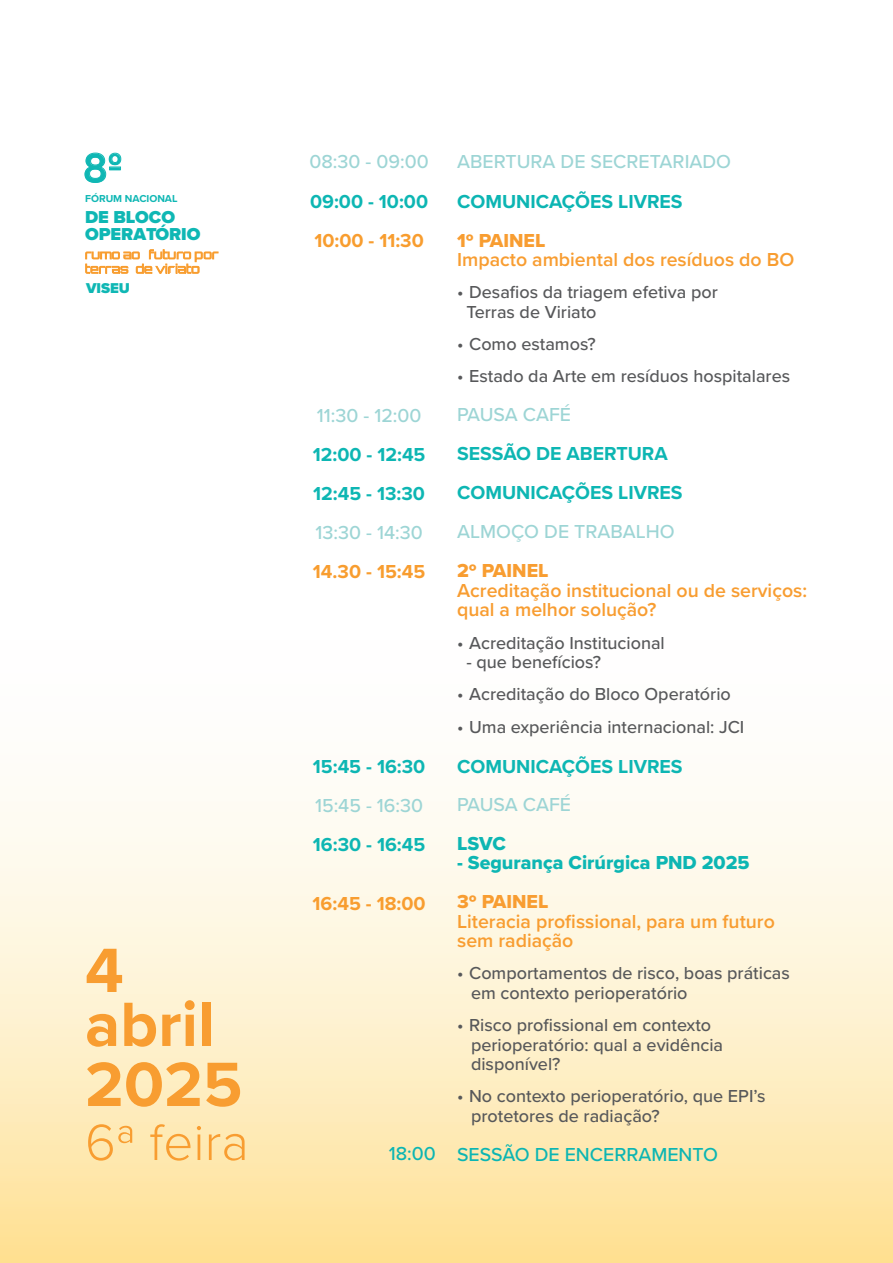
<style>
.page{position:relative;width:893px;height:1263px;background:#fff}
.page>*{position:absolute;margin:0;border:0;box-sizing:border-box;transform-origin:0 0}
.t1{font:700 64.8px/54px "Proxima Nova";color:#f89d31}
.t2{font:300 52.8px "Proxima Nova";color:#f89d31}
.t3{font:700 44.55px "Anonymous Pro";color:#0fb7b4}
.t4{font:600 19.5px/19.5px "Proxima Nova";color:#f89d31}
.t5{font:700 19.5px/39px "Proxima Nova";color:#0db6b3}
.t6{font:500 19.5px "Proxima Nova";color:#9dd5d5}
.t7{font:700 19.5px "Proxima Nova";color:#f89d2f}
.t8{font:19.5px "Proxima Nova Extrabld";color:#0db6b3}
.t9{font:500 19.5px "Proxima Nova";color:#0cb5b3}
.t10{font:19.5px "Proxima Nova Extrabld";color:#f89d31}
.t11{font:700 19.5px "Proxima Nova";color:#0cb5b3}
.t12{font:500 18px/19.5px "Proxima Nova";color:#57585a}
.t13{font:900 17.85px/17px "Proxima Nova";color:#0fb7b4}
.t14{font:900 14.7px "Proxima Nova";color:#0fb7b4}
.t15{font:300 12px/14.4px "Orbitron";letter-spacing:.01em;color:#f89d2f}
.t16{font:700 10.5px "Proxima Nova";color:#0fb7b4}
</style>
<div class="page">
<h3 class="t3" style="left:85px;top:142px;width:42px">8<sup>º</sup></h3>
<p class="t16" style="left:85px;top:191px;width:94px">FÓRUM NACIONAL</p>
<p class="t13" style="left:85px;top:209px;width:117px">DE BLOCO<br>OPERATÓRIO</p>
<p class="t15" style="left:85px;top:247px;width:135px">rumo ao futuro por terras de viriato</p>
<p class="t14" style="left:86px;top:278px;width:45px">VISEU</p>
<h1 class="t1" style="left:85px;top:942px;width:131px">4 abril</h1>
<h1 class="t1" style="left:85px;top:1056px;width:159px">2025</h1>
<h2 class="t2" style="left:85px;top:1103px;width:165px">6ª feira</h2>
<p class="t6" style="left:310px;top:147px;width:121px">08:30 - 09:00</p>
<p class="t5" style="left:310px;top:181px;width:120px">09:00 - 10:00</p>
<p class="t7" style="left:314px;top:225px;width:111px">10:00 - 11:30</p>
<p class="t6" style="left:317px;top:401px;width:106px">11:30 - 12:00</p>
<p class="t5" style="left:313px;top:435px;width:114px">12:00 - 12:45<br>12:45 - 13:30</p>
<p class="t6" style="left:315px;top:518px;width:109px">13:30 - 14:30</p>
<p class="t7" style="left:313px;top:557px;width:114px">14.30 - 15:45</p>
<p class="t5" style="left:313px;top:747px;width:114px">15:45 - 16:30</p>
<p class="t6" style="left:315px;top:791px;width:110px">15:45 - 16:30</p>
<p class="t5" style="left:313px;top:825px;width:114px">16:30 - 16:45</p>
<p class="t7" style="left:313px;top:888px;width:115px">16:45 - 18:00</p>
<p class="t9" style="left:389px;top:1139px;width:49px">18:00</p>
<p class="t6" style="left:457px;top:147px;width:276px">ABERTURA DE SECRETARIADO</p>
<p class="t11" style="left:457px;top:186px;width:227px">COMUNICAÇÕES LIVRES</p>
<p class="t10" style="left:457px;top:225px;width:90px">1º PAINEL</p>
<p class="t4" style="left:457px;top:249px;width:339px">Impacto ambiental dos resíduos do BO</p>
<p class="t12" style="left:466px;top:282px;width:253px;text-indent:-9px">• Desafios da triagem efetiva por<br>Terras de Viriato</p>
<p class="t12" style="left:457px;top:334px;width:140px">• Como estamos?</p>
<p class="t12" style="left:457px;top:366px;width:335px">• Estado da Arte em resíduos hospitalares</p>
<p class="t6" style="left:457px;top:400px;width:115px">PAUSA CAFÉ</p>
<p class="t5" style="left:457px;top:434px;width:227px">SESSÃO DE ABERTURA<br>COMUNICAÇÕES LIVRES</p>
<p class="t6" style="left:457px;top:517px;width:219px">ALMOÇO DE TRABALHO</p>
<p class="t10" style="left:457px;top:556px;width:93px">2º PAINEL</p>
<p class="t4" style="left:457px;top:580px;width:352px">Acreditação institucional ou de serviços: qual a melhor solução?</p>
<p class="t12" style="left:457px;top:632px;width:209px">• Acreditação Institucional</p>
<p class="t12" style="left:466px;top:652px;width:136px">- que benefícios?</p>
<p class="t12" style="left:457px;top:684px;width:275px">• Acreditação do Bloco Operatório</p>
<p class="t12" style="left:457px;top:716px;width:289px">• Uma experiência internacional: JCI</p>
<p class="t5" style="left:457px;top:747px;width:227px">COMUNICAÇÕES LIVRES</p>
<p class="t6" style="left:457px;top:789px;width:115px">PAUSA CAFÉ</p>
<p class="t8" style="left:457px;top:828px;width:50px">LSVC</p>
<p class="t8" style="left:457px;top:848px;width:294px">- Segurança Cirúrgica PND 2025</p>
<p class="t10" style="left:457px;top:887px;width:93px">3º PAINEL</p>
<p class="t4" style="left:457px;top:911px;width:319px">Literacia profissional, para um futuro sem radiação</p>
<p class="t12" style="left:471px;top:963px;width:320px;text-indent:-14px">• Comportamentos de risco, boas práticas em contexto perioperatório</p>
<p class="t12" style="left:471px;top:1015px;width:254px;text-indent:-14px">• Risco profissional em contexto perioperatório: qual a evidência disponível?</p>
<p class="t12" style="left:471px;top:1086px;width:296px;text-indent:-14px">• No contexto perioperatório, que EPI’s protetores de radiação?</p>
<p class="t9" style="left:457px;top:1140px;width:262px">SESSÃO DE ENCERRAMENTO</p>
</div>
